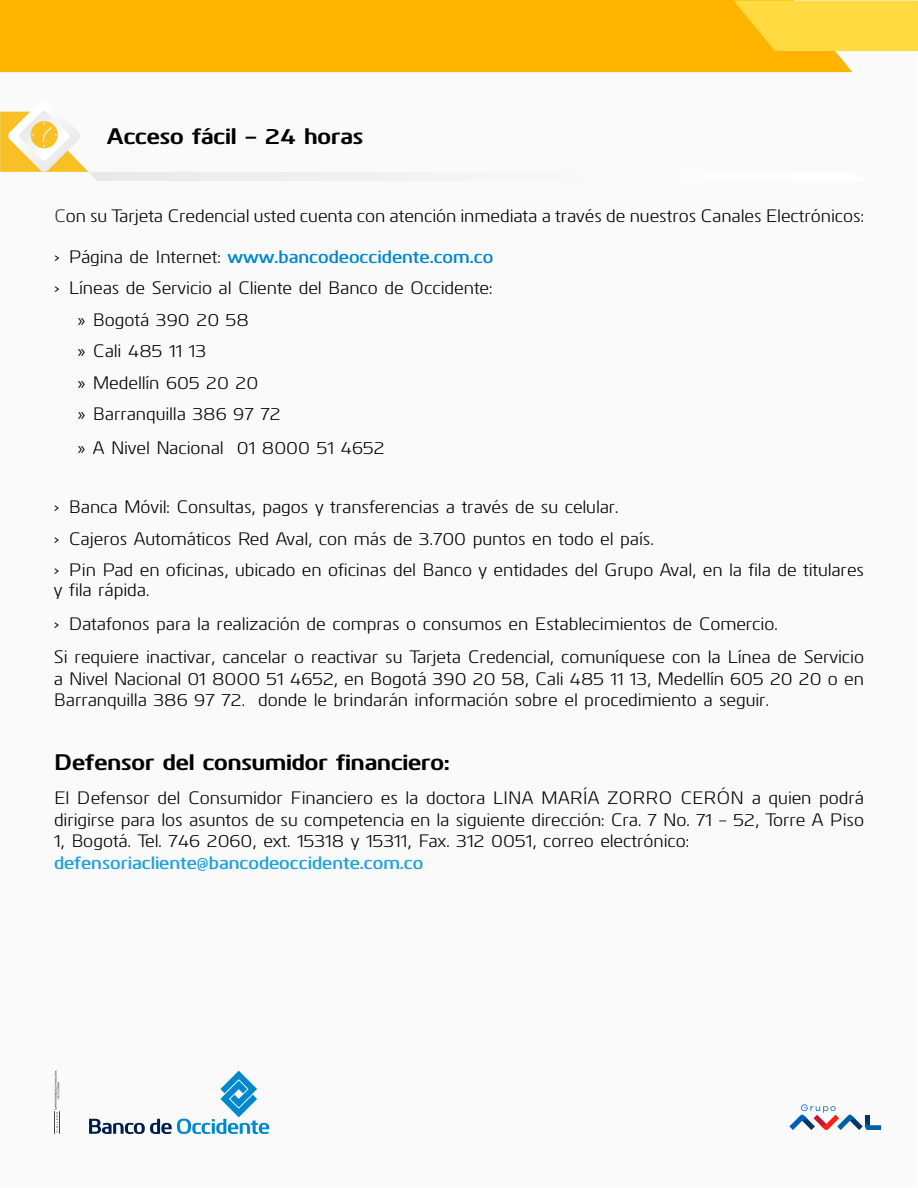
<style>
.page{position:relative;width:918px;height:1188px;background:#fff}
.page>*{position:absolute;margin:0;border:0;box-sizing:border-box;transform-origin:0 0}
.t1{font:700 22.5px "Kuro";color:#000}
.t2{font:18px/21.6px "Kuro";color:#000}
.t3{font:600 18px "Kuro";color:#0088cd}
.t4{font:600 18px "Kuro";color:#1ea2da}
.s1{color:#2f2f2f}
.s2{font-weight:400;color:#000}
.s3{font-family:"Myriad Pro"}
</style>
<div class="page">
<div style="left:1px;top:1px;width:916px;height:1186px;background:#fafafa"></div>
<svg style="left:89px;top:1071px;width:180px;height:63px"></svg>
<svg style="left:54px;top:1070px;width:6px;height:64px"></svg>
<svg style="left:789px;top:1104px;width:92px;height:26px"></svg>
<div style="left:0;top:0;width:852px;height:72px;background:#ffb400"></div>
<svg style="left:734px;top:0;width:184px;height:51px;background:#fed539"></svg>
<svg style="left:0;top:111px;width:324px;height:70px"></svg>
<p class="t1" style="left:107px;top:119px;width:258px">Acceso fácil - 24 horas</p>
<p class="t2" style="left:54px;top:204px;width:811px"><span class="s1">C</span>on su Tarjeta Credencial usted cuenta con atención inmediata a través de nuestros Canales Electrónicos:</p>
<p class="t3" style="left:54px;top:243px;width:441px"><span class="s2">› Página de Internet:</span> www.bancodeoccidente.com.co</p>
<p class="t2" style="left:54px;top:276px;width:440px">› Líneas de Servicio al Cliente del Banco de Occidente:</p>
<p class="t2" style="left:78px;top:308px;width:172px"><span class="s3">»</span> Bogotá 390 20 58</p>
<p class="t2" style="left:78px;top:339px;width:130px"><span class="s3">»</span> Cali 485 11 13</p>
<p class="t2" style="left:78px;top:371px;width:182px"><span class="s3">»</span> Medellín 605 20 20</p>
<p class="t2" style="left:78px;top:402px;width:204px"><span class="s3">»</span> Barranquilla 386 97 72</p>
<p class="t2" style="left:78px;top:436px;width:308px"><span class="s3">»</span> A Nivel Nacional 01 8000 51 4652</p>
<p class="t2" style="left:54px;top:490px;width:812px;line-height:31.5px">› Banca Móvil: Consultas, pagos y transferencias a través de su celular.<br>› Cajeros Automáticos Red Aval, con más de 3.700 puntos en todo el país.<br>› Pin Pad en oficinas, ubicado en oficinas del Banco y entidades del Grupo Aval, en la fila de titulares</p>
<p class="t2" style="left:54px;top:572px;width:812px;line-height:33.6px">y fila rápida.<br>› Datafonos para la realización de compras o consumos en Establecimientos de Comercio.<br>Si requiere inactivar, cancelar o reactivar su Tarjeta Credencial, comuníquese con la Línea de Servicio</p>
<p class="t2" style="left:54px;top:667px;width:811px">a Nivel Nacional 01 8000 51 4652, en Bogotá 390 20 58, Cali 485 11 13, Medellín 605 20 20 o en<br>Barranquilla 386 97 72. donde le brindarán información sobre el procedimiento a seguir.</p>
<p class="t1" style="left:54px;top:745px;width:397px">Defensor del consumidor financiero:</p>
<p class="t2" style="left:54px;top:786px;width:812px;text-align:justify">El Defensor del Consumidor Financiero es la doctora LINA MARÍA ZORRO CERÓN a quien podrá dirigirse para los asuntos de su competencia en la siguiente dirección: Cra. 7 No. 71 - 52, Torre A Piso 1, Bogotá. Tel. 746 2060, ext. 15318 y 15311, Fax. 312 0051, correo electrónico:</p>
<p class="t4" style="left:54px;top:849px;width:371px">defensoriacliente@bancodeoccidente.com.co</p>
</div>
